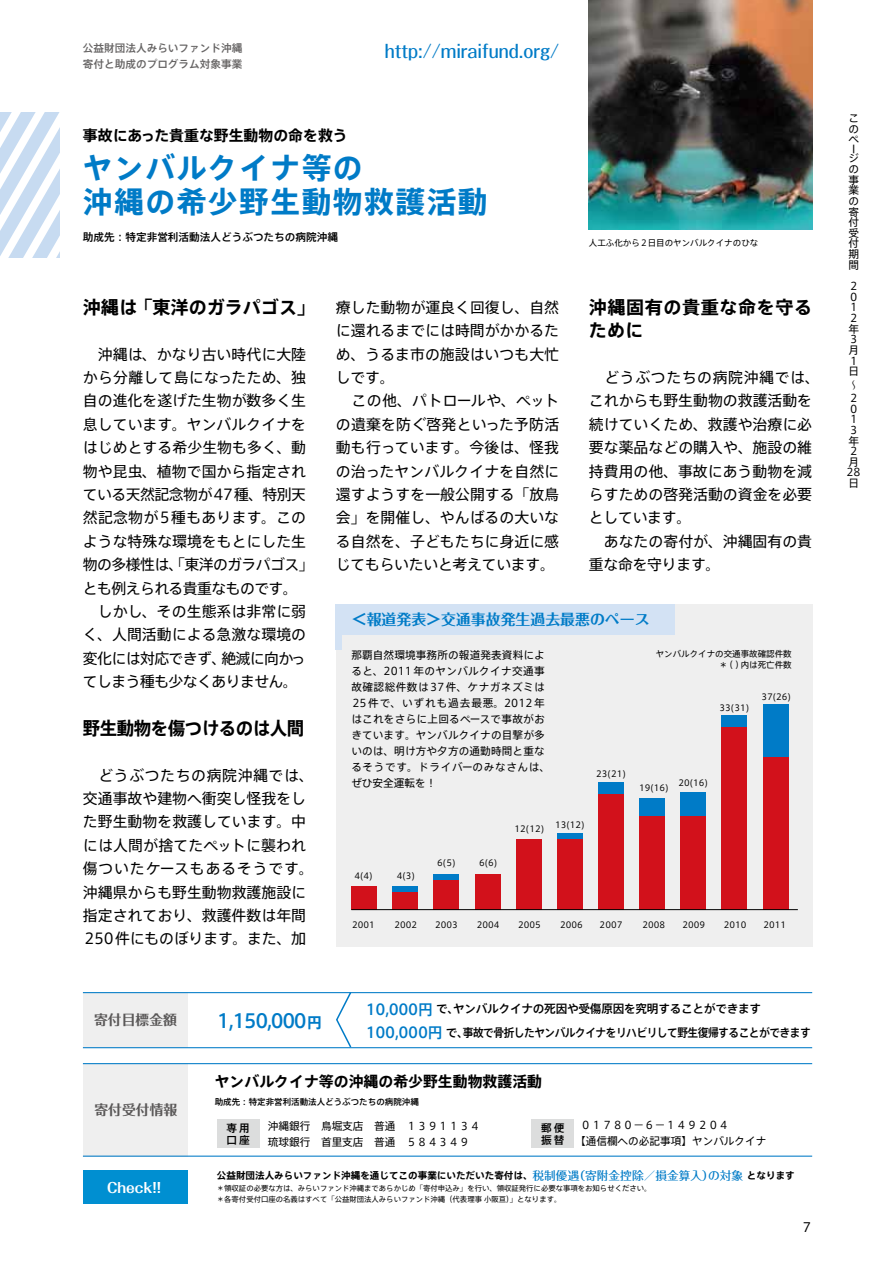
<style>
.page{position:relative;width:893px;height:1263px;background:#fff}
.page>*{position:absolute;margin:0;border:0;box-sizing:border-box;transform-origin:0 0}
.t1{font:700 29.7px/34px "Axis Std";letter-spacing:.05em;color:#007bc7}
.t2{font:500 19.2px "Axis Std";letter-spacing:-.075em;color:#007bc7}
.t3{font:500 18px "Folk Pro";color:#007bc7}
.t4{font:700 18px/23.4px "Axis Std";letter-spacing:.03em;color:#000}
.t5{font:700 18px "Axis Std";color:#000}
.t6{font:700 18px "Axis Std";letter-spacing:-.03em;color:#000}
.t7{font:14.85px/23.4px "Axis Std";color:#000}
.t8{font:700 14.85px "Axis Std";color:#000}
.t9{font:700 14.85px "Folk Pro";color:#007bc7}
.t10{font:700 13.8px "Folk Pro";color:#595757}
.t11{font:700 13.8px "Folk Pro";color:#fff}
.t12{font:12.75px "Axis Std";color:#000}
.t13{font:500 11.7px/23.4px "Axis Std";letter-spacing:-.05em;color:#000}
.t14{font:10.65px/10.6px "Axis Std";letter-spacing:.01em;color:#000}
.t15{font:500 10.65px/11.7px "Axis Std";color:#000}
.t16{font:500 10.65px/15.9px "Axis Std";color:#666464}
.t17{font:700 9.6px "Axis Std";color:#000}
.t18{font:8.55px/10.6px "Axis Std";color:#000;text-align:right}
.t19{font:500 8.55px "Axis Std";color:#000}
.t20{font:7.5px/10.6px "Axis Std";color:#000}
.s1{font-weight:700;font-size:14.85px}
.s2{font-size:14.85px;color:#007bc7}
.s3{font-family:"Folk Pro";font-weight:500;font-size:11.7px;color:#007bc7}
</style>
<div class="page">
<div style="left:336px;top:604px;width:476px;height:342px;background:#efefef"></div>
<svg style="left:0;top:113px;width:60px;height:145px"></svg>
<div style="left:83px;top:1170px;width:104px;height:33px;background:#008fd1"></div>
<div style="left:83px;top:1064px;width:104px;height:93px;background:#efefef"></div>
<div style="left:217px;top:1119px;width:42px;height:29px;background:#dcdddd"></div>
<div style="left:531px;top:1119px;width:43px;height:29px;background:#dcdddd"></div>
<svg style="left:335px;top:993px;width:18px;height:56px"></svg>
<div style="left:83px;top:992px;width:104px;height:55px;background:#efefef"></div>
<hr style="left:83px;top:992px;width:729px;height:1px;background:#007bc7">
<hr style="left:83px;top:1047px;width:729px;height:1px;background:#007bc7">
<hr style="left:83px;top:1155px;width:729px;height:2px;background:#007bc7">
<hr style="left:83px;top:1063px;width:729px;height:1px;background:#007bc7">
<div style="left:335px;top:604px;width:6px;height:45px;background:#d3e2f4"></div>
<img style="left:589px;top:0;width:223px;height:230px">
<div style="left:335px;top:604px;width:339px;height:31px;background:#d3e2f4"></div>
<div style="left:351px;top:886px;width:26px;height:24px;background:#d2111b"></div>
<div style="left:475px;top:874px;width:25px;height:36px;background:#d2111b"></div>
<div style="left:516px;top:839px;width:26px;height:71px;background:#d2111b"></div>
<div style="left:392px;top:892px;width:26px;height:18px;background:#d2111b"></div>
<div style="left:392px;top:886px;width:26px;height:6px;background:#007bc7"></div>
<div style="left:434px;top:880px;width:25px;height:30px;background:#d2111b"></div>
<div style="left:434px;top:874px;width:25px;height:6px;background:#007bc7"></div>
<div style="left:557px;top:839px;width:26px;height:71px;background:#d2111b"></div>
<div style="left:557px;top:833px;width:26px;height:6px;background:#007bc7"></div>
<div style="left:721px;top:727px;width:26px;height:183px;background:#d2111b"></div>
<div style="left:721px;top:715px;width:26px;height:12px;background:#007bc7"></div>
<div style="left:598px;top:786px;width:26px;height:124px;background:#d2111b"></div>
<div style="left:598px;top:782px;width:26px;height:12px;background:#007bc7"></div>
<div style="left:639px;top:816px;width:26px;height:94px;background:#d2111b"></div>
<div style="left:639px;top:798px;width:26px;height:18px;background:#007bc7"></div>
<div style="left:680px;top:816px;width:26px;height:94px;background:#d2111b"></div>
<div style="left:680px;top:792px;width:26px;height:24px;background:#007bc7"></div>
<div style="left:763px;top:757px;width:25px;height:153px;background:#d2111b"></div>
<div style="left:763px;top:704px;width:25px;height:53px;background:#007bc7"></div>
<hr style="left:351px;top:909px;width:447px;height:1px;background:#000">
<p class="t16" style="left:83px;top:39px;width:161px">公益財団法人みらいファンド沖縄寄付と助成のプログラム対象事業</p>
<p class="t3" style="left:385px;top:36px;width:176px">http://miraifund.org/</p>
<p class="t8" style="left:83px;top:124px;width:266px">事故にあった貴重な野生動物の命を救う</p>
<h1 class="t1" style="left:83px;top:149px;width:406px">ヤンバルクイナ等の<br>沖縄の希少野生動物救護活動</h1>
<p class="t15" style="left:83px;top:230px;width:257px">助成先：特定非営利活動法人どうぶつたちの病院沖縄</p>
<p class="t18" style="left:589px;top:237px;width:171px">人工ふ化から2日目のヤンバルクイナのひな</p>
<p class="t5" style="left:83px;top:294px;width:234px">沖縄は「東洋のガラパゴス」</p>
<p class="t7" style="left:83px;top:341px;width:232px">　沖縄は、かなり古い時代に大陸から分離して島になったため、独自の進化を遂げた生物が数多く生息しています。ヤンバルクイナをはじめとする希少生物も多く、動物や昆虫、植物で国から指定されている天然記念物が47種、特別天然記念物が5種もあります。このような特殊な環境をもとにした生物の多様性は、「東洋のガラパゴス」とも例えられる貴重なものです。　しかし、その生態系は非常に弱く、人間活動による急激な環境の変化には対応できず、絶滅に向かってしまう種も少なくありません。</p>
<p class="t6" style="left:83px;top:714px;width:223px">野生動物を傷つけるのは人間</p>
<p class="t7" style="left:83px;top:762px;width:232px">　どうぶつたちの病院沖縄では、交通事故や建物へ衝突し怪我をした野生動物を救護しています。中には人間が捨てたペットに襲われ傷ついたケースもあるそうです。沖縄県からも野生動物救護施設に指定されており、救護件数は年間<br>250件にものぼります。また、加</p>
<p class="t7" style="left:336px;top:295px;width:225px">療した動物が運良く回復し、自然に還れるまでには時間がかかるため、うるま市の施設はいつも大忙しです。<br>　この他、パトロールや、ペットの遺棄を防ぐ啓発といった予防活動も行っています。今後は、怪我の治ったヤンバルクイナを自然に還すようすを一般公開する「放鳥会」を開催し、やんばるの大いなる自然を、子どもたちに身近に感じてもらいたいと考えています。</p>
<p class="t4" style="left:589px;top:294px;width:225px">沖縄固有の貴重な命を守るために</p>
<p class="t7" style="left:589px;top:365px;width:232px">　どうぶつたちの病院沖縄では、これからも野生動物の救護活動を続けていくため、救護や治療に必要な薬品などの購入や、施設の維持費用の他、事故にあう動物を減らすための啓発活動の資金を必要としています。<br>　あなたの寄付が、沖縄固有の貴重な命を守ります。</p>
<p class="t9" style="left:352px;top:607px;width:299px">＜報道発表＞交通事故発生過去最悪のペース</p>
<p class="t14" style="left:351px;top:646px;width:200px;line-height:15.9px">那覇自然環境事務所の報道発表資料によると、2011年のヤンバルクイナ交通事故確認総件数は37件、ケナガネズミは<br>25件で、いずれも過去最悪。2012年はこれをさらに上回るペースで事故がおきています。ヤンバルクイナの目撃が多いのは、明け方や夕方の通勤時間と重なるそうです。ドライバーのみなさんは、ぜひ安全運転を！</p>
<p class="t18" style="left:596px;top:768px;width:31px">23(21)</p>
<p class="t18" style="left:355px;top:870px;width:20px">4(4)</p>
<p class="t18" style="left:397px;top:870px;width:20px">4(3)</p>
<p class="t18" style="left:437px;top:857px;width:20px">6(5)</p>
<p class="t18" style="left:479px;top:857px;width:20px">6(6)</p>
<p class="t18" style="left:515px;top:823px;width:31px">12(12)</p>
<p class="t18" style="left:555px;top:819px;width:31px">13(12)</p>
<p class="t18" style="left:656px;top:648px;width:138px">ヤンバルクイナの交通事故確認件数＊（）内は死亡件数</p>
<p class="t18" style="left:720px;top:702px;width:31px">33(31)</p>
<p class="t18" style="left:761px;top:690px;width:31px">37(26)</p>
<p class="t18" style="left:639px;top:782px;width:31px">19(16)</p>
<p class="t18" style="left:678px;top:776px;width:31px">20(16)</p>
<p class="t18" style="left:352px;top:919px;width:24px">2001</p>
<p class="t18" style="left:395px;top:919px;width:24px">2002</p>
<p class="t18" style="left:435px;top:919px;width:24px">2003</p>
<p class="t18" style="left:477px;top:919px;width:24px">2004</p>
<p class="t18" style="left:518px;top:919px;width:24px">2005</p>
<p class="t18" style="left:560px;top:919px;width:24px">2006</p>
<p class="t18" style="left:600px;top:919px;width:24px">2007</p>
<p class="t18" style="left:642px;top:919px;width:24px">2008</p>
<p class="t18" style="left:683px;top:919px;width:24px">2009</p>
<p class="t18" style="left:724px;top:919px;width:24px">2010</p>
<p class="t18" style="left:763px;top:919px;width:24px">2011</p>
<p class="t10" style="left:94px;top:1008px;width:84px">寄付目標金額</p>
<p class="t10" style="left:94px;top:1098px;width:84px">寄付受付情報</p>
<p class="t11" style="left:107px;top:1176px;width:56px">Check!!</p>
<p class="t2" style="left:217px;top:1006px;width:107px">1,150,000<span class="s1">円</span></p>
<p class="t13" style="left:366px;top:996px;width:447px"><span class="s2">10,000円</span> で、ヤンバルクイナの死因や受傷原因を究明することができます<br><span class="s2">100,000円</span> で、事故で骨折したヤンバルクイナをリハビリして野生復帰することができます</p>
<p class="t8" style="left:215px;top:1070px;width:329px">ヤンバルクイナ等の沖縄の希少野生動物救護活動</p>
<p class="t19" style="left:215px;top:1096px;width:206px">助成先：特定非営利活動法人どうぶつたちの病院沖縄</p>
<p class="t14" style="left:268px;top:1117px;width:214px;line-height:15.9px">沖縄銀行　鳥堀支店　普通　１３９１１３４琉球銀行　首里支店　普通　５８４３４９</p>
<p class="t14" style="left:575px;top:1117px;width:193px;line-height:15.9px;text-indent:5px">０１７８０－６－１４９２０４<br>【通信欄への必記事項】ヤンバルクイナ</p>
<p class="t15" style="left:226px;top:1121px;width:25px">専用口座</p>
<p class="t15" style="left:541px;top:1121px;width:25px">郵便振替</p>
<p class="t17" style="left:217px;top:1168px;width:579px">公益財団法人みらいファンド沖縄を通じてこの事業にいただいた寄付は、<span class="s3">税制優遇（寄附金控除／損金算入）の対象</span>となります</p>
<p class="t20" style="left:217px;top:1182px;width:443px">＊領収証の必要な方は、みらいファンド沖縄まであらかじめ「寄付申込み」を行い、領収証発行に必要な事項をお知らせください。　＊各寄付受付口座の名義はすべて「公益財団法人みらいファンド沖縄（代表理事小阪亘）」となります。</p>
<p class="t12" style="left:802px;top:1217px;width:10px">7</p>
<p class="t14" style="left:848px;top:112px;width:12px;text-align:justify">このペ</p>
<p class="t14" style="left:848px;top:143px;width:12px;line-height:9.6px">ージ</p>
<p class="t14" style="left:848px;top:163px;width:12px;text-align:justify">の事業の寄付受付期間</p>
<p class="t14" style="left:848px;top:280px;width:12px">２<br>０<br>１<br>２年<br>３月<br>１日</p>
<p class="t14" style="left:848px;top:377px;width:9px;line-height:13.6px">〜<br>２</p>
<p class="t14" style="left:846px;top:403px;width:16px">０<br>１<br>３年<br>２月<br>28日</p>
</div>
